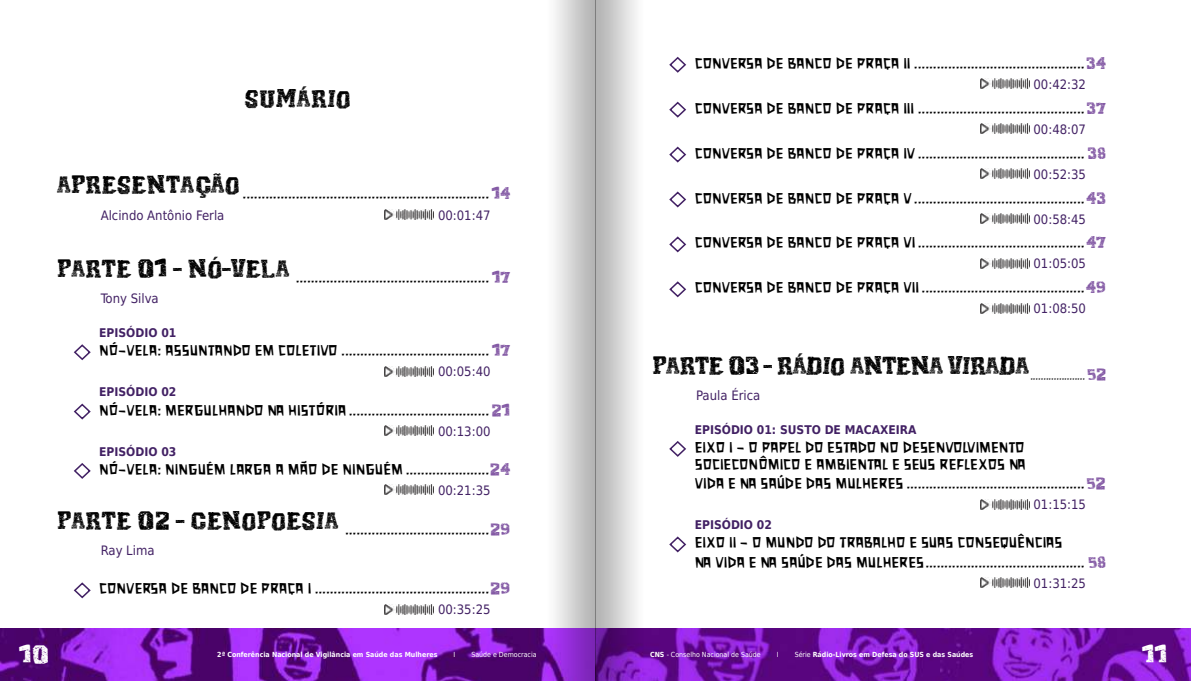
<style>
.page{position:relative;width:1191px;height:681px;background:#fff}
.page>*{position:absolute;margin:0;border:0;box-sizing:border-box;transform-origin:0 0}
.t1{font:24px "Cordel Encarnado";letter-spacing:-.03em;color:#000}
.t2{font:24px "Cordel Encarnado";color:#000}
.t3{font:24px "Cordel Encarnado";color:#fff}
.t4{font:16px/17px "Xilosa";color:#000}
.t5{font:13px "DejaVu Sans Condensed";color:#422164}
.t6{font:700 12px "DejaVu Sans Condensed";color:#422164}
.t7{font:700 7px "DejaVu Sans Condensed";color:#fff}
.t8{font:7px "DejaVu Sans Condensed";color:#fff}
.s1{font-family:"Cordel Encarnado";color:#845aa5}
.s2{font-weight:700}
.s3{font-weight:400}
</style>
<div class="page">
<img style="left:0;top:628px;width:1191px;height:52px">
<img style="left:546px;top:0;width:99px;height:680px">
<svg style="left:73px;top:344px;width:18px;height:17px"></svg>
<svg style="left:73px;top:403px;width:18px;height:17px"></svg>
<svg style="left:73px;top:463px;width:18px;height:16px"></svg>
<svg style="left:73px;top:582px;width:18px;height:17px"></svg>
<img style="left:384px;top:209px;width:50px;height:10px">
<img style="left:384px;top:366px;width:50px;height:10px">
<img style="left:384px;top:425px;width:50px;height:10px">
<img style="left:384px;top:484px;width:50px;height:10px">
<img style="left:384px;top:604px;width:50px;height:10px">
<svg style="left:669px;top:56px;width:18px;height:17px"></svg>
<svg style="left:669px;top:101px;width:18px;height:17px"></svg>
<svg style="left:669px;top:146px;width:18px;height:17px"></svg>
<svg style="left:669px;top:191px;width:18px;height:17px"></svg>
<svg style="left:669px;top:236px;width:18px;height:17px"></svg>
<svg style="left:669px;top:281px;width:18px;height:17px"></svg>
<svg style="left:669px;top:441px;width:17px;height:16px"></svg>
<svg style="left:669px;top:536px;width:18px;height:17px"></svg>
<img style="left:980px;top:79px;width:49px;height:10px">
<img style="left:980px;top:123px;width:49px;height:11px">
<img style="left:980px;top:168px;width:49px;height:10px">
<img style="left:980px;top:213px;width:49px;height:10px">
<img style="left:980px;top:258px;width:49px;height:10px">
<img style="left:980px;top:303px;width:49px;height:10px">
<img style="left:980px;top:499px;width:49px;height:10px">
<img style="left:980px;top:577px;width:49px;height:10px">
<h1 class="t2" style="left:244px;top:84px;width:108px">SUMÁRIO</h1>
<p class="t4" style="left:57px;top:185px;width:455px"><sup>APRESENTAÇÃO</sup> ................................................................. <span class="s1">14</span></p>
<p class="t5" style="left:101px;top:203px;width:125px">Alcindo Antônio Ferla</p>
<p class="t5" style="left:438px;top:203px;width:54px">00:01:47</p>
<p class="t4" style="left:57px;top:269px;width:455px"><sup>PARTE</sup> <sup>01</sup> <sup>-</sup> <sup>NÓ-VELA</sup> ................................................... <span class="s1">17</span></p>
<p class="t5" style="left:101px;top:287px;width:60px">Tony Silva</p>
<p class="t6" style="left:99px;top:323px;width:79px">EPISÓDIO 01</p>
<p class="t4" style="left:99px;top:342px;width:413px">NÓ-VELA: ASSUNTANDO EM COLETIVO ....................................... <span class="s1">17</span></p>
<p class="t5" style="left:438px;top:360px;width:54px">00:05:40</p>
<p class="t6" style="left:99px;top:382px;width:79px">EPISÓDIO 02</p>
<p class="t4" style="left:99px;top:401px;width:413px">NÓ-VELA: MERGULHANDO NA HISTÓRIA .....................................<span class="s1">21</span></p>
<p class="t5" style="left:438px;top:419px;width:54px">00:13:00</p>
<p class="t6" style="left:99px;top:441px;width:79px">EPISÓDIO 03</p>
<p class="t4" style="left:99px;top:460px;width:413px">NÓ-VELA: NINGUÉM LARGA A MÃO DE NINGUÉM ......................<span class="s1">24</span></p>
<p class="t5" style="left:438px;top:478px;width:54px">00:21:35</p>
<p class="t4" style="left:57px;top:521px;width:455px"><sup>PARTE</sup> <sup>02</sup> <sup>-</sup> <sup>CENOPOESIA</sup> ......................................<span class="s1">29</span></p>
<p class="t5" style="left:101px;top:539px;width:55px">Ray Lima</p>
<p class="t4" style="left:99px;top:580px;width:413px">CONVERSA DE BANCO DE PRAÇA I ..............................................<span class="s1">29</span></p>
<p class="t5" style="left:438px;top:598px;width:54px">00:35:25</p>
<p class="t4" style="left:694px;top:55px;width:413px">CONVERSA DE BANCO DE PRAÇA II .............................................<span class="s1">34</span></p>
<p class="t5" style="left:1033px;top:73px;width:54px">00:42:32</p>
<p class="t4" style="left:694px;top:100px;width:413px">CONVERSA DE BANCO DE PRAÇA III ............................................<span class="s1">37</span></p>
<p class="t5" style="left:1033px;top:118px;width:54px">00:48:07</p>
<p class="t4" style="left:694px;top:144px;width:413px">CONVERSA DE BANCO DE PRAÇA IV ............................................ <span class="s1">38</span></p>
<p class="t5" style="left:1033px;top:162px;width:54px">00:52:35</p>
<p class="t4" style="left:694px;top:189px;width:413px">CONVERSA DE BANCO DE PRAÇA V .............................................<span class="s1">43</span></p>
<p class="t5" style="left:1033px;top:207px;width:54px">00:58:45</p>
<p class="t4" style="left:694px;top:234px;width:413px">CONVERSA DE BANCO DE PRAÇA VI ............................................<span class="s1">47</span></p>
<p class="t5" style="left:1033px;top:252px;width:54px">01:05:05</p>
<p class="t4" style="left:694px;top:279px;width:413px">CONVERSA DE BANCO DE PRAÇA VII ...........................................<span class="s1">49</span></p>
<p class="t5" style="left:1033px;top:297px;width:54px">01:08:50</p>
<h1 class="t1" style="left:652px;top:351px;width:456px">PARTE 03 - RÁDIO ANTENA VIRADA<sub>.....................</sub> <sub>52</sub></h1>
<p class="t5" style="left:696px;top:383px;width:66px">Paula Érica</p>
<p class="t6" style="left:694px;top:419px;width:223px">EPISÓDIO 01: SUSTO DE MACAXEIRA</p>
<p class="t4" style="left:694px;top:438px;width:333px">EIXO I - O PAPEL DO ESTADO NO DESENVOLVIMENTO<br>SOCIECONÔMICO E AMBIENTAL E SEUS REFLEXOS NA</p>
<p class="t4" style="left:694px;top:475px;width:413px">VIDA E NA SAÚDE DAS MULHERES ...............................................<span class="s1">52</span></p>
<p class="t5" style="left:1033px;top:493px;width:54px">01:15:15</p>
<p class="t6" style="left:694px;top:515px;width:79px">EPISÓDIO 02</p>
<p class="t4" style="left:694px;top:533px;width:413px;line-height:19.2px">EIXO II - O MUNDO DO TRABALHO E SUAS CONSEQUÊNCIAS<br>NA VIDA E NA SAÚDE DAS MULHERES.......................................... <span class="s1">58</span></p>
<p class="t5" style="left:1033px;top:571px;width:54px">01:31:25</p>
<h1 class="t3" style="left:19px;top:640px;width:32px">10</h1>
<p class="t7" style="left:217px;top:648px;width:222px">2ª Conferência Nacional de Vigilância em Saúde das Mulheres</p>
<p class="t8" style="left:453px;top:648px;width:3px">I</p>
<p class="t8" style="left:471px;top:648px;width:67px">Saúde e Democracia</p>
<p class="t8" style="left:650px;top:648px;width:112px"><span class="s2">CNS</span> - Conselho Nacional de Saúde</p>
<p class="t8" style="left:777px;top:648px;width:3px">I</p>
<p class="t7" style="left:794px;top:648px;width:180px"><span class="s3">Série</span> Rádio-Livros em Defesa do SUS e das Saúdes</p>
<h1 class="t3" style="left:1142px;top:640px;width:27px">11</h1>
</div>
